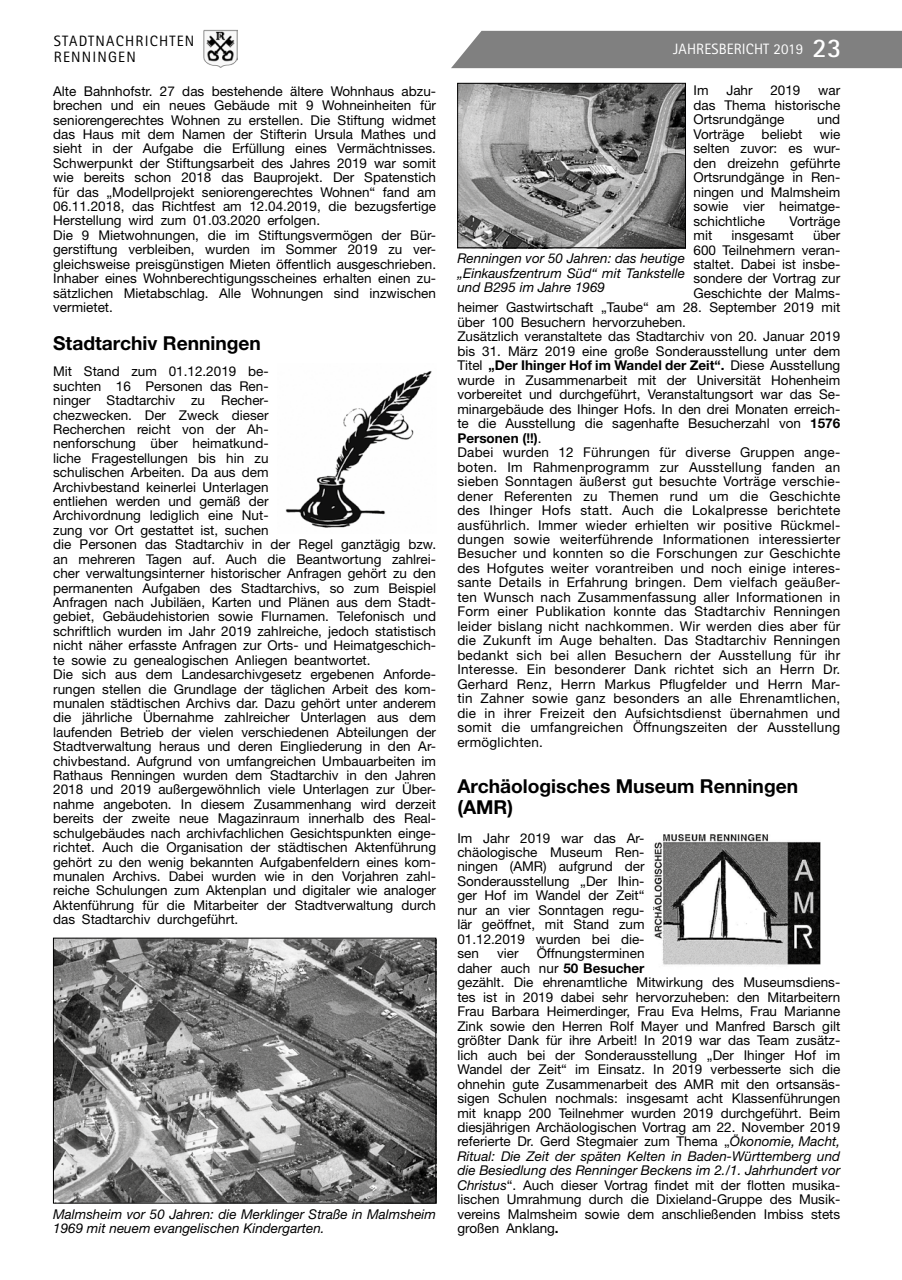
<style>
.page{position:relative;width:902px;height:1280px;background:#fff}
.page>*{position:absolute;margin:0;border:0;box-sizing:border-box;transform-origin:0 0}
.t1{font:700 19.2px/20.7px "Helvetica Neue";color:#000}
.t2{font:15px/16.5px "Rotis Sans Serif";letter-spacing:.08em;color:#000}
.t3{font:15px "Rotis Sans Serif";letter-spacing:.01em;color:#fff}
.t4{font:13.5px/14.4px "Helvetica Neue";color:#000}
.t5{font:13.5px "Helvetica Neue";letter-spacing:.02em;color:#000}
.t6{font:italic 13.5px/14.4px "Helvetica Neue";color:#000}
.t7{font:700 13.5px "Helvetica Neue";color:#000}
.s1{font-weight:700;font-size:27px}
.s2{font-weight:400}
.s3{font-weight:700}
.s4{font-style:italic}
</style>
<div class="page">
<img style="left:204px;top:30px;width:33px;height:38px">
<div style="left:451px;top:31px;width:450px;height:37px;background:#808080"></div>
<img style="left:285px;top:371px;width:147px;height:157px">
<img style="left:55px;top:940px;width:379px;height:261px">
<div style="left:53px;top:938px;width:383px;height:265px;border:1px solid #000"></div>
<img style="left:459px;top:85px;width:224px;height:161px">
<div style="left:457px;top:83px;width:228px;height:165px;border:1px solid #000"></div>
<img style="left:653px;top:834px;width:168px;height:131px">
<p class="t2" style="left:54px;top:32px;width:142px">STADTNACHRICHTEN<br>RENNINGEN</p>
<p class="t3" style="left:673px;top:40px;width:15px">JAHRE</p>
<p class="t3" style="left:711px;top:40px;width:24px">SBERICHT</p>
<p class="t3" style="left:773px;top:40px;width:69px">2019 <span class="s1">23</span></p>
<p class="t4" style="left:53px;top:83px;width:384px">Alte Bahnhofstr. 27 das bestehende ältere Wohnhaus abzu&shy;brechen und ein neues Gebäude mit 9 Wohneinheiten für seniorengerechtes Wohnen zu erstellen. Die Stiftung widmet das Haus mit dem Namen der Stifterin Ursula Mathes und sieht in der Aufgabe die Erfüllung eines Vermächtnisses.<br>Schwerpunkt der Stiftungsarbeit des Jahres 2019 war somit wie bereits schon 2018 das Bauprojekt. Der Spatenstich für das „Modellprojekt seniorengerechtes Wohnen“ fand am 06.11.2018, das Richtfest am 12.04.2019, die bezugsfertige Herstellung wird zum 01.03.2020 erfolgen.<br>Die 9 Mietwohnungen, die im Stiftungsvermögen der Bür&shy;gerstiftung verbleiben, wurden im Sommer 2019 zu ver&shy;gleichsweise preisgünstigen Mieten öffentlich ausgeschrieben.<br>Inhaber eines Wohnberechtigungsscheines erhalten einen zu&shy;sätzlichen Mietabschlag. Alle Wohnungen sind inzwischen vermietet.</p>
<h1 class="t1" style="left:53px;top:332px;width:209px">Stadtarchiv Renningen</h1>
<p class="t4" style="left:53px;top:364px;width:384px">Mit Stand zum 01.12.2019 be-<br>suchten 16 Personen das Ren-<br>ninger Stadtarchiv zu Recher-<br>chezwecken. Der Zweck dieser<br>Recherchen reicht von der Ah-<br>nenforschung über heimatkund-<br>liche Fragestellungen bis hin zu<br>schulischen Arbeiten. Da aus dem<br>Archivbestand keinerlei Unterlagen<br>entliehen werden und gemäß der<br>Archivordnung lediglich eine Nut-<br>zung vor Ort gestattet ist, suchen<br>die Personen das Stadtarchiv in der Regel ganztägig bzw. an mehreren Tagen auf. Auch die Beantwortung zahlrei&shy;cher verwaltungsinterner historischer Anfragen gehört zu den permanenten Aufgaben des Stadtarchivs, so zum Beispiel Anfragen nach Jubiläen, Karten und Plänen aus dem Stadt&shy;gebiet, Gebäudehistorien sowie Flurnamen. Telefonisch und schriftlich wurden im Jahr 2019 zahlreiche, jedoch statistisch nicht näher erfasste Anfragen zur Orts- und Heimatgeschich&shy;te sowie zu genealogischen Anliegen beantwortet.<br>Die sich aus dem Landesarchivgesetz ergebenen Anforde&shy;rungen stellen die Grundlage der täglichen Arbeit des kom&shy;munalen städtischen Archivs dar. Dazu gehört unter anderem die jährliche Übernahme zahlreicher Unterlagen aus dem laufenden Betrieb der vielen verschiedenen Abteilungen der Stadtverwaltung heraus und deren Eingliederung in den Ar&shy;chivbestand. Aufgrund von umfangreichen Umbauarbeiten im Rathaus Renningen wurden dem Stadtarchiv in den Jahren 2018 und 2019 außergewöhnlich viele Unterlagen zur Über&shy;nahme angeboten. In diesem Zusammenhang wird derzeit bereits der zweite neue Magazinraum innerhalb des Real&shy;schulgebäudes nach archivfachlichen Gesichtspunkten einge&shy;richtet. Auch die Organisation der städtischen Aktenführung gehört zu den wenig bekannten Aufgabenfeldern eines kom&shy;munalen Archivs. Dabei wurden wie in den Vorjahren zahl&shy;reiche Schulungen zum Aktenplan und digitaler wie analoger Aktenführung für die Mitarbeiter der Stadtverwaltung durch das Stadtarchiv durchgeführt.</p>
<p class="t4" style="left:693px;top:83px;width:17px">Im</p>
<p class="t4" style="left:726px;top:83px;width:28px">Jahr</p>
<p class="t4" style="left:770px;top:83px;width:32px">2019</p>
<p class="t4" style="left:693px;top:83px;width:148px;text-align:justify;text-indent:125px">war das Thema historische Ortsrundgänge</p>
<p class="t4" style="left:817px;top:112px;width:25px">und</p>
<p class="t4" style="left:693px;top:127px;width:52px">Vorträge</p>
<p class="t4" style="left:761px;top:127px;width:42px">beliebt</p>
<p class="t4" style="left:693px;top:127px;width:148px;text-align:justify;text-indent:126px">wie selten zuvor: es wur&shy;den dreizehn geführte Ortsrundgänge in Ren&shy;ningen und Malmsheim sowie vier heimatge&shy;schichtliche</p>
<p class="t4" style="left:789px;top:213px;width:52px">Vorträge</p>
<p class="t4" style="left:693px;top:228px;width:20px">mit</p>
<p class="t4" style="left:731px;top:228px;width:64px">insgesamt</p>
<p class="t4" style="left:813px;top:228px;width:29px">über</p>
<p class="t4" style="left:693px;top:242px;width:148px">600 Teilnehmern veran-</p>
<p class="t4" style="left:693px;top:257px;width:148px">staltet. Dabei ist insbe-</p>
<p class="t4" style="left:693px;top:271px;width:148px">sondere der Vortrag zur</p>
<p class="t4" style="left:693px;top:286px;width:148px">Geschichte der Malms-</p>
<p class="t4" style="left:457px;top:300px;width:384px">heimer Gastwirtschaft „Taube“ am 28. September 2019 mit</p>
<p class="t4" style="left:457px;top:315px;width:230px">über 100 Besuchern hervorzuheben.</p>
<p class="t4" style="left:457px;top:329px;width:384px">Zusätzlich veranstaltete das Stadtarchiv von 20. Januar 2019</p>
<p class="t4" style="left:457px;top:344px;width:384px">bis 31. März 2019 eine große Sonderausstellung unter dem</p>
<p class="t7" style="left:457px;top:357px;width:384px"><span class="s2">Titel</span> „Der Ihinger Hof im Wandel der Zeit“. <span class="s2">Diese Ausstellung</span></p>
<p class="t4" style="left:457px;top:373px;width:384px">wurde in Zusammenarbeit mit der Universität Hohenheim</p>
<p class="t4" style="left:457px;top:387px;width:384px">vorbereitet und durchgeführt, Veranstaltungsort war das Se-</p>
<p class="t4" style="left:457px;top:401px;width:384px">minargebäude des Ihinger Hofs. In den drei Monaten erreich-</p>
<p class="t4" style="left:457px;top:416px;width:384px">te die Ausstellung die sagenhafte Besucherzahl von <span class="s3">1576</span></p>
<p class="t7" style="left:457px;top:429px;width:86px">Personen (!!)<span class="s2">.</span></p>
<p class="t5" style="left:457px;top:444px;width:384px">Dabei wurden 12 Führungen für diverse Gruppen ange-</p>
<p class="t5" style="left:457px;top:459px;width:384px">boten. Im Rahmenprogramm zur Ausstellung fanden an</p>
<p class="t5" style="left:457px;top:473px;width:384px">sieben Sonntagen äußerst gut besuchte Vorträge verschie-</p>
<p class="t5" style="left:457px;top:488px;width:384px">dener Referenten zu Themen rund um die Geschichte</p>
<p class="t5" style="left:457px;top:502px;width:384px">des Ihinger Hofs statt. Auch die Lokalpresse berichtete</p>
<p class="t5" style="left:457px;top:517px;width:384px">ausführlich. Immer wieder erhielten wir positive Rückmel-</p>
<p class="t5" style="left:457px;top:531px;width:384px">dungen sowie weiterführende Informationen interessierter</p>
<p class="t5" style="left:457px;top:546px;width:384px">Besucher und konnten so die Forschungen zur Geschichte</p>
<p class="t5" style="left:457px;top:560px;width:384px">des Hofgutes weiter vorantreiben und noch einige interes-</p>
<p class="t5" style="left:457px;top:575px;width:384px">sante Details in Erfahrung bringen. Dem vielfach geäußer-</p>
<p class="t5" style="left:457px;top:589px;width:384px">ten Wunsch nach Zusammenfassung aller Informationen in</p>
<p class="t5" style="left:457px;top:603px;width:384px">Form einer Publikation konnte das Stadtarchiv Renningen</p>
<p class="t5" style="left:457px;top:618px;width:384px">leider bislang nicht nachkommen. Wir werden dies aber für</p>
<p class="t5" style="left:457px;top:632px;width:384px">die Zukunft im Auge behalten. Das Stadtarchiv Renningen</p>
<p class="t5" style="left:457px;top:647px;width:384px">bedankt sich bei allen Besuchern der Ausstellung für ihr</p>
<p class="t5" style="left:457px;top:661px;width:384px">Interesse. Ein besonderer Dank richtet sich an Herrn Dr.</p>
<p class="t5" style="left:457px;top:676px;width:384px">Gerhard Renz, Herrn Markus Pflugfelder und Herrn Mar-</p>
<p class="t5" style="left:457px;top:690px;width:384px">tin Zahner sowie ganz besonders an alle Ehrenamtlichen,</p>
<p class="t5" style="left:457px;top:705px;width:384px">die in ihrer Freizeit den Aufsichtsdienst übernahmen und</p>
<p class="t5" style="left:457px;top:719px;width:384px">somit die umfangreichen Öffnungszeiten der Ausstellung</p>
<p class="t5" style="left:457px;top:734px;width:87px">ermöglichten.</p>
<h1 class="t1" style="left:457px;top:775px;width:342px">Archäologisches Museum Renningen (AMR)</h1>
<p class="t4" style="left:457px;top:830px;width:189px;text-align:justify">Im Jahr 2019 war das Ar&shy;chäologische Museum Ren&shy;ningen (AMR) aufgrund der Sonderausstellung „Der Ihin&shy;ger Hof im Wandel der Zeit“ nur an vier Sonntagen regu&shy;lär geöffnet, mit Stand zum 01.12.2019 wurden bei die&shy;sen</p>
<p class="t6" style="left:457px;top:251px;width:229px;text-align:justify">Renningen vor 50 Jahren: das heutige „Einkausfzentrum Süd“ mit Tankstelle und B295 im Jahre 1969</p>
<p class="t4" style="left:457px;top:946px;width:384px;text-indent:79px">Öffnungsterminen<br>daher auch nur <span class="s3">50 Besucher<br></span>gezählt. Die ehrenamtliche Mitwirkung des Museumsdiens&shy;tes ist in 2019 dabei sehr hervorzuheben: den Mitarbeitern Frau Barbara Heimerdinger, Frau Eva Helms, Frau Marianne Zink sowie den Herren Rolf Mayer und Manfred Barsch gilt größter Dank für ihre Arbeit! In 2019 war das Team zusätz&shy;lich auch bei der Sonderausstellung „Der Ihinger Hof im Wandel der Zeit“ im Einsatz. In 2019 verbesserte sich die ohnehin gute Zusammenarbeit des AMR mit den ortsansäs&shy;sigen Schulen nochmals: insgesamt acht Klassenführungen mit knapp 200 Teilnehmer wurden 2019 durchgeführt. Beim diesjährigen Archäologischen Vortrag am 22. November 2019 referierte Dr. Gerd Stegmaier zum Thema „<span class="s4">Ökonomie, Macht, Ritual: Die Zeit der späten Kelten in Baden-Württemberg und die Besiedlung des Renninger Beckens im 2./1. Jahrhundert vor Christus</span>“. Auch dieser Vortrag findet mit der flotten musika&shy;lischen Umrahmung durch die Dixieland-Gruppe des Musik&shy;vereins Malmsheim sowie dem anschließenden Imbiss stets großen Anklang<span class="s3">.</span></p>
<p class="t4" style="left:497px;top:946px;width:23px">vier</p>
<p class="t6" style="left:53px;top:1206px;width:384px">Malmsheim vor 50 Jahren: die Merklinger Straße in Malmsheim<br>1969 mit neuem evangelischen Kindergarten.</p>
</div>
